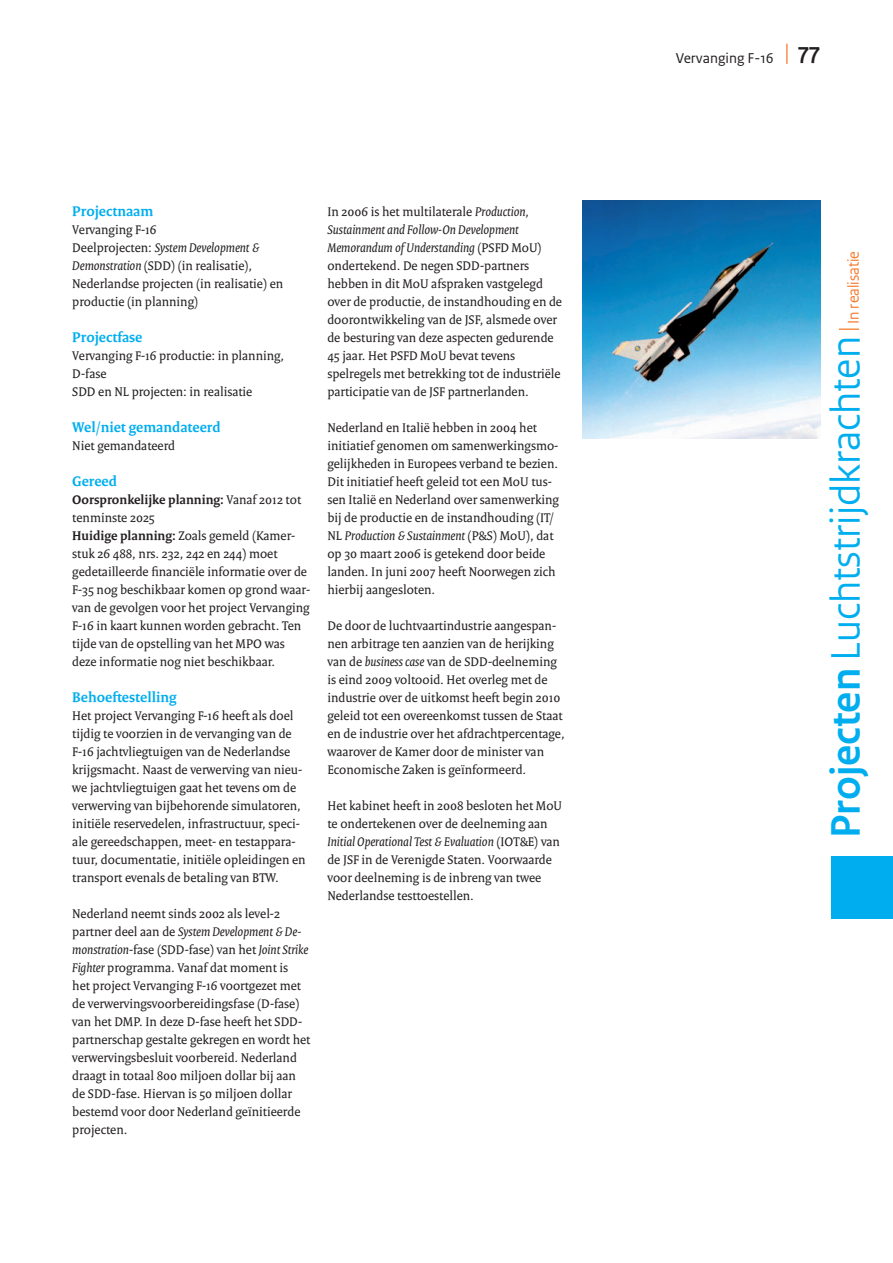
<style>
.page{position:relative;width:893px;height:1263px;background:#fff}
.page>*{position:absolute;margin:0;border:0;box-sizing:border-box;transform-origin:0 0}
.t1{font:43.5px "Rijksoverheid Sans Heading";color:#00aeef}
.t2{font:16.5px "Rijksoverheid Sans Heading";color:#f47321}
.t3{font:700 15px "Rijksoverheid Serif";color:#00aeef}
.t4{font:15px "Rijksoverheid Sans Text";color:#231f20}
.t5{font:13.5px/18px "Rijksoverheid Serif";color:#231f20}
.s1{font-style:italic}
.s2{font-weight:700}
</style>
<div class="page">
<div style="left:831px;top:856px;width:62px;height:62px;background:#00aeef"></div>
<svg style="left:839px;top:329px;width:20px;height:1px"></svg>
<img style="left:582px;top:200px;width:238px;height:238px">
<svg style="left:786px;top:44px;width:1px;height:20px"></svg>
<p class="t3" style="left:72px;top:202px;width:83px">Projectnaam</p>
<p class="t5" style="left:72px;top:221px;width:212px">Vervanging F-16<br>Deelprojecten: <span class="s1">System Development &amp;<br>Demonstration</span> (SDD) (in realisatie),<br>Nederlandse projecten (in realisatie) en productie (in planning)</p>
<p class="t3" style="left:72px;top:328px;width:72px">Projectfase</p>
<p class="t5" style="left:72px;top:347px;width:214px">Vervanging F-16 productie: in planning,<br>D-fase<br>SDD en NL projecten: in realisatie</p>
<p class="t3" style="left:72px;top:418px;width:150px">Wel/niet gemandateerd</p>
<p class="t5" style="left:72px;top:437px;width:104px">Niet gemandateerd</p>
<p class="t3" style="left:72px;top:472px;width:46px">Gereed</p>
<p class="t5" style="left:72px;top:491px;width:239px"><span class="s2">Oorspronkelijke planning:</span> Vanaf 2012 tot tenminste 2025<br><span class="s2">Huidige planning:</span> Zoals gemeld (Kamer&shy;stuk 26 488, nrs. 232, 242 en 244) moet gedetailleerde financiële informatie over de F-35 nog beschikbaar komen op grond waar&shy;van de gevolgen voor het project Vervanging F-16 in kaart kunnen worden gebracht. Ten tijde van de opstelling van het MPO was deze informatie nog niet beschikbaar.</p>
<p class="t3" style="left:72px;top:688px;width:106px">Behoeftestelling</p>
<p class="t5" style="left:72px;top:707px;width:235px">Het project Vervanging F-16 heeft als doel tijdig te voorzien in de vervanging van de F-16 jachtvliegtuigen van de Nederlandse krijgsmacht. Naast de verwerving van nieu&shy;we jachtvliegtuigen gaat het tevens om de verwerving van bijbehorende simulatoren, initiële reservedelen, infrastructuur, speci&shy;ale gereedschappen, meet- en testappara&shy;tuur, documentatie, initiële opleidingen en transport evenals de betaling van BTW.</p>
<p class="t5" style="left:72px;top:905px;width:240px">Nederland neemt sinds 2002 als level-2 partner deel aan de <span class="s1">System Development &amp; De&shy;monstration</span>-fase (SDD-fase) van het <span class="s1">Joint Strike Fighter</span> programma. Vanaf dat moment is<br>het project Vervanging F-16 voortgezet met de verwervingsvoorbereidingsfase (D-fase) van het DMP. In deze D-fase heeft het SDD&shy;partnerschap gestalte gekregen en wordt het verwervingsbesluit voorbereid. Nederland draagt in totaal 800 miljoen dollar bij aan de SDD-fase. Hiervan is 50 miljoen dollar bestemd voor door Nederland geïnitieerde projecten.</p>
<p class="t5" style="left:327px;top:202px;width:236px">In 2006 is het multilaterale <span class="s1">Production, Sustainment and Follow-On Development Memorandum of Understanding</span> (PSFD MoU) ondertekend. De negen SDD-partners hebben in dit MoU afspraken vastgelegd over de productie, de instandhouding en de doorontwikkeling van de JSF, alsmede over de besturing van deze aspecten gedurende 45 jaar. Het PSFD MoU bevat tevens spelregels met betrekking tot de industriële participatie van de JSF partnerlanden.</p>
<p class="t5" style="left:327px;top:418px;width:233px">Nederland en Italië hebben in 2004 het initiatief genomen om samenwerkingsmo&shy;gelijkheden in Europees verband te bezien.<br>Dit initiatief heeft geleid tot een MoU tus&shy;sen Italië en Nederland over samenwerking bij de productie en de instandhouding (IT/ NL <span class="s1">Production &amp; Sustainment</span> (P&amp;S) MoU), dat op 30 maart 2006 is getekend door beide landen. In juni 2007 heeft Noorwegen zich hierbij aangesloten.</p>
<p class="t5" style="left:327px;top:616px;width:239px">De door de luchtvaartindustrie aangespan&shy;nen arbitrage ten aanzien van de herijking van de <span class="s1">business case</span> van de SDD-deelneming is eind 2009 voltooid. Het overleg met de industrie over de uitkomst heeft begin 2010 geleid tot een overeenkomst tussen de Staat en de industrie over het afdrachtpercentage, waarover de Kamer door de minister van Economische Zaken is geïnformeerd.</p>
<p class="t5" style="left:327px;top:796px;width:236px">Het kabinet heeft in 2008 besloten het MoU te ondertekenen over de deelneming aan <span class="s1">Initial Operational Test &amp; Evaluation</span> (IOT&amp;E) van de JSF in de Verenigde Staten. Voorwaarde voor deelneming is de inbreng van twee Nederlandse testtoestellen.</p>
<p class="t4" style="left:676px;top:49px;width:146px">Vervanging F-16 <sup>77</sup></p>
<p class="t2" style="left:844px;top:324px;width:74px;rotate:-90deg">In realisatie</p>
<h1 class="t1" style="left:820px;top:838px;width:503px;rotate:-90deg"><span class="s2">Projecten</span> Luchtstrijdkrachten</h1>
</div>
